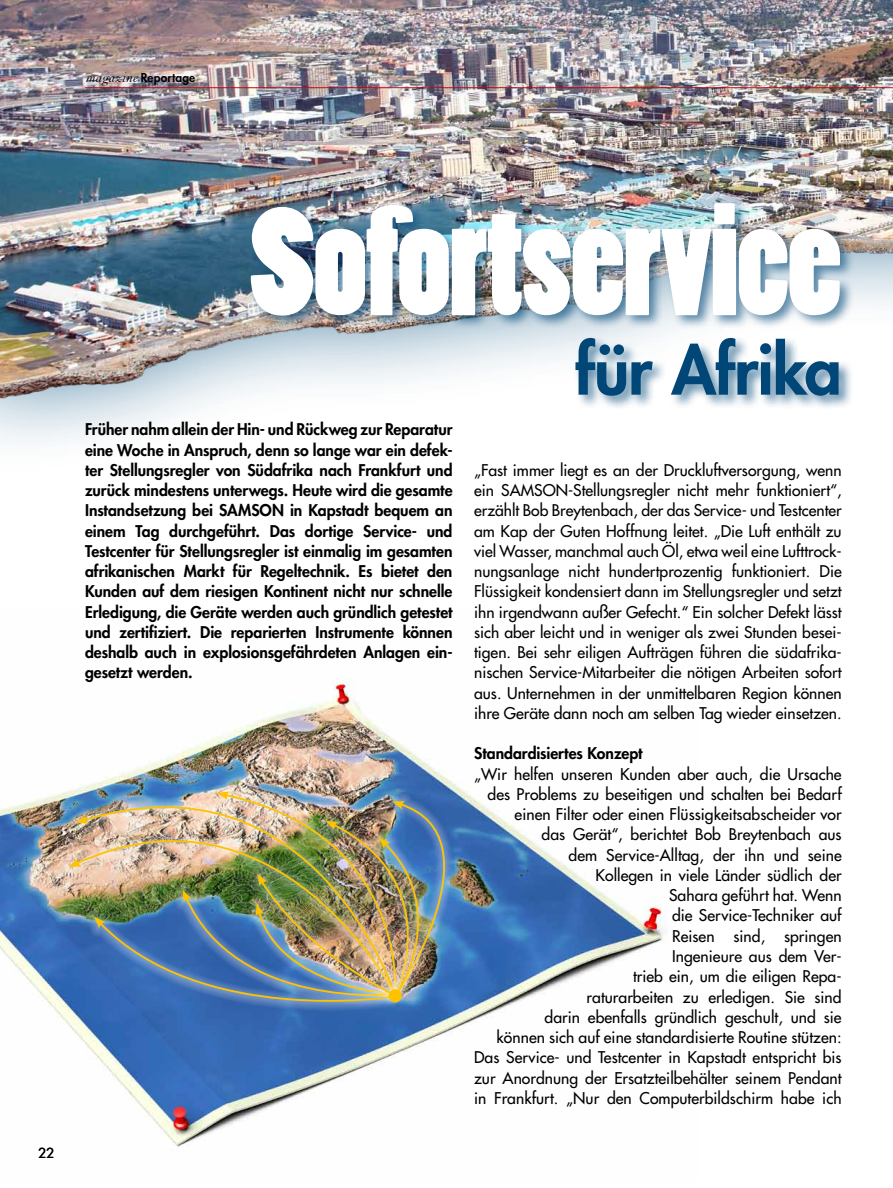
<style>
.page{position:relative;width:893px;height:1188px;background:#fff}
.page>*{position:absolute;margin:0;border:0;box-sizing:border-box;transform-origin:0 0}
.t1{font:144px "Poplar Std";letter-spacing:-.01em;color:#fff}
.t2{font:800 66px "Futura";letter-spacing:-.02em;color:#004777}
.t3{font:15.75px/20.2px "Futura";letter-spacing:.005em;color:#000;text-align:justify}
.t4{font:800 15.75px/20.2px "Futura";color:#000;text-align:justify}
.t5{font:13.5px "Futura";color:#000}
.t6{font:800 12px "Futura";letter-spacing:.01em;color:#000}
.s1{font-family:"Bell MT Italic";font-weight:400;font-size:14.25px}
</style>
<div class="page">
<img style="left:0;top:679px;width:667px;height:468px">
<img style="left:44px;top:768px;width:394px;height:236px">
<img style="left:82px;top:749px;width:314px;height:157px">
<svg style="left:76px;top:815px;width:12px;height:9px"></svg>
<svg style="left:74px;top:906px;width:330px;height:137px;fill:#3467b1"></svg>
<img style="left:94px;top:788px;width:406px;height:239px">
<div style="left:388px;top:989px;width:14px;height:13px;background:#fdc300;border-radius:50%"></div>
<img style="left:0;top:0;width:893px;height:443px">
<hr style="left:85px;top:87px;width:808px;height:1px;background:#bb0c0a">
<div style="left:248px;top:200px;width:607px;height:211px;background:#004777;opacity:.6"></div>
<p class="t6" style="left:85px;top:69px;width:112px"><span class="s1">magazine</span> Reportage</p>
<p class="t5" style="left:38px;top:1144px;width:17px">22</p>
<h1 class="t1" style="left:249px;top:183px;width:595px">Sofortservice</h1>
<h2 class="t2" style="left:575px;top:326px;width:268px">für Afrika</h2>
<p class="t4" style="left:85px;top:419px;width:369px">Früher nahm allein der Hin- und Rückweg zur Reparatur eine Woche in Anspruch, denn so lange war ein defek&shy;ter Stellungsregler von Südafrika nach Frankfurt und zurück mindestens unterwegs. Heute wird die gesamte Instandsetzung bei SAMSON in Kapstadt bequem an einem Tag durchgeführt. Das dortige Service- und Testcenter für Stellungsregler ist einmalig im gesamten afrikanischen Markt für Regeltechnik. Es bietet den Kunden auf dem riesigen Kontinent nicht nur schnelle Erledigung, die Geräte werden auch gründlich getestet und zertifiziert. Die reparierten Instrumente können deshalb auch in explosionsgefährdeten Anlagen ein&shy;gesetzt werden.</p>
<p class="t3" style="left:474px;top:460px;width:369px">„Fast immer liegt es an der Druckluftversorgung, wenn ein SAMSON-Stellungsregler nicht mehr funktioniert“, erzählt Bob Breytenbach, der das Service- und Testcenter am Kap der Guten Hoffnung leitet. „Die Luft enthält zu viel Wasser, manchmal auch Öl, etwa weil eine Lufttrock&shy;nungsanlage nicht hundertprozentig funktioniert. Die Flüssigkeit kondensiert dann im Stellungsregler und setzt ihn irgendwann außer Gefecht.“ Ein solcher Defekt lässt sich aber leicht und in weniger als zwei Stunden besei&shy;tigen. Bei sehr eiligen Aufträgen führen die südafrika&shy;nischen Service-Mitarbeiter die nötigen Arbeiten sofort aus. Unternehmen in der unmittelbaren Region können ihre Geräte dann noch am selben Tag wieder einsetzen.</p>
<p class="t4" style="left:474px;top:743px;width:170px">Standardisiertes Konzept</p>
<p class="t3" style="left:474px;top:764px;width:369px;text-align:right">„Wir helfen unseren Kunden aber auch, die Ursache des Problems zu beseitigen und schalten bei Bedarf einen Filter oder einen Flüssigkeitsabscheider vor<br>das Gerät“, berichtet Bob Breytenbach aus<br>dem Service-Alltag, der ihn und seine<br>Kollegen in viele Länder südlich der<br>Sahara geführt hat. Wenn<br>die Service-Techniker auf<br>Reisen sind, springen<br>Ingenieure aus dem Ver-<br>trieb ein, um die eiligen Repa-<br>raturarbeiten zu erledigen. Sie sind<br>darin ebenfalls gründlich geschult, und sie<br>können sich auf eine standardisierte Routine stützen:<br>Das Service- und Testcenter in Kapstadt entspricht bis zur Anordnung der Ersatzteilbehälter seinem Pendant in Frankfurt. „Nur den Computerbildschirm habe ich</p>
</div>
